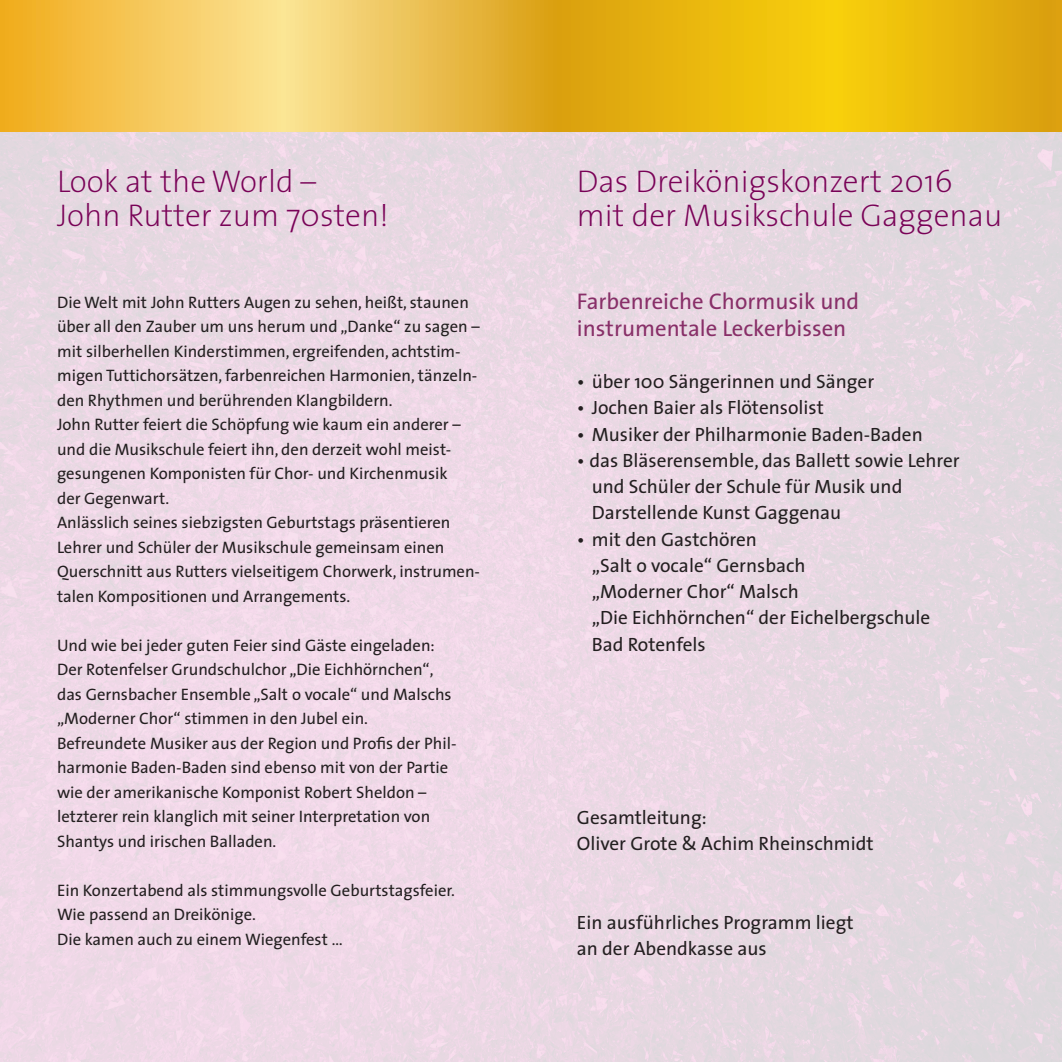
<style>
.page{position:relative;width:1062px;height:1062px;background:#fff}
.page>*{position:absolute;margin:0;border:0;box-sizing:border-box;transform-origin:0 0}
.t1{font:200 31.5px/34.1px "The Sans";color:#790257}
.t2{font:22.75px/26.2px "The Sans";color:#882f68}
.t3{font:19.25px/26.2px "The Sans";color:#231f20}
.t4{font:16.62px/24.5px "The Sans";color:#231f20}
</style>
<div class="page">
<div style="left:0;top:117px;width:1062px;height:945px;background:linear-gradient(to right,#f1d9e8,#e3d8e0)"></div>
<svg style="left:0;top:0;width:1062px;height:132px;background:#edbe33"></svg>
<h1 class="t1" style="left:57px;top:163px;width:333px">Look at the World –<br>John Rutter zum 70sten!</h1>
<p class="t4" style="left:57px;top:289px;width:424px">Die Welt mit John Rutters Augen zu sehen, heißt, staunen über all den Zauber um uns herum und „Danke“ zu sagen – mit silberhellen Kinderstimmen, ergreifenden, achtstim&shy;migen Tuttichorsätzen, farbenreichen Harmonien, tänzeln&shy;den Rhythmen und berührenden Klangbildern.<br>John Rutter feiert die Schöpfung wie kaum ein anderer – und die Musikschule feiert ihn, den derzeit wohl meist&shy;gesungenen Komponisten für Chor- und Kirchenmusik<br>der Gegenwart.<br>Anlässlich seines siebzigsten Geburtstags präsentieren Lehrer und Schüler der Musikschule gemeinsam einen Querschnitt aus Rutters vielseitigem Chorwerk, instrumen&shy;talen Kompositionen und Arrangements.</p>
<p class="t4" style="left:57px;top:632px;width:401px">Und wie bei jeder guten Feier sind Gäste eingeladen:<br>Der Rotenfelser Grundschulchor „Die Eichhörnchen“, das Gernsbacher Ensemble „Salt o vocale“ und Malschs „Moderner Chor“ stimmen in den Jubel ein.<br>Befreundete Musiker aus der Region und Profis der Phil&shy;harmonie Baden-Baden sind ebenso mit von der Partie wie der amerikanische Komponist Robert Sheldon – letzterer rein klanglich mit seiner Interpretation von Shantys und irischen Balladen.</p>
<p class="t4" style="left:57px;top:877px;width:399px">Ein Konzertabend als stimmungsvolle Geburtstagsfeier.<br>Wie passend an Dreikönige.<br>Die kamen auch zu einem Wiegenfest …</p>
<h1 class="t1" style="left:577px;top:163px;width:427px">Das Dreikönigskonzert 2016 mit der Musikschule Gaggenau</h1>
<h2 class="t2" style="left:577px;top:288px;width:284px">Farbenreiche Chormusik und instrumentale Leckerbissen</h2>
<p class="t3" style="left:577px;top:368px;width:299px">• über 100 Sängerinnen und Sänger</p>
<p class="t3" style="left:577px;top:394px;width:248px">• Jochen Baier als Flötensolist</p>
<p class="t3" style="left:577px;top:420px;width:347px">• Musiker der Philharmonie Baden-Baden</p>
<p class="t3" style="left:592px;top:446px;width:369px;text-indent:-15px">• das Bläserensemble, das Ballett sowie Lehrer und Schüler der Schule für Musik und<br>Darstellende Kunst Gaggenau</p>
<p class="t3" style="left:592px;top:525px;width:340px;text-indent:-15px">• mit den Gastchören<br>„Salt o vocale“ Gernsbach<br>„Moderner Chor“ Malsch<br>„Die Eichhörnchen“ der Eichelbergschule<br>Bad Rotenfels</p>
<p class="t3" style="left:577px;top:804px;width:298px">Gesamtleitung:<br>Oliver Grote &amp; Achim Rheinschmidt</p>
<p class="t3" style="left:577px;top:909px;width:278px">Ein ausführliches Programm liegt an der Abendkasse aus</p>
</div>
